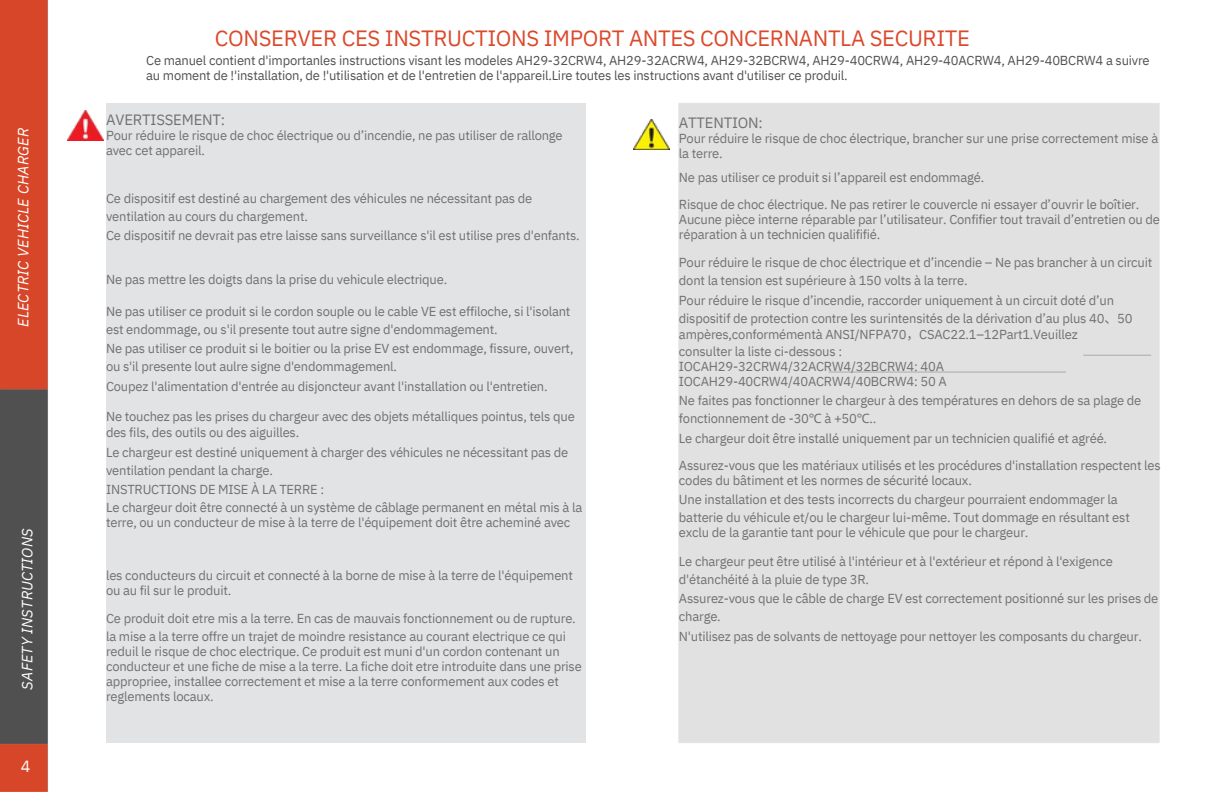
<style>
.page{position:relative;width:1224px;height:792px;background:#fff}
.page>*{position:absolute;margin:0;border:0;box-sizing:border-box;transform-origin:0 0}
.t1{font:22px "IBM Plex Sans";letter-spacing:-.015em;color:#db492c}
.t2{font:16px "IBM Plex Sans";color:#fff}
.t3{font:italic 14.8px "IBM Plex Sans";letter-spacing:.01em;color:#fff}
.t4{font:14.8px "IBM Plex Sans";letter-spacing:-.01em;color:#717073}
.t5{font:13px/15px "IBM Plex Sans";letter-spacing:-.015em;color:#717073}
.t6{font:13px/15px "IBM Plex Sans";letter-spacing:-.015em;color:#515052}
.s1{font-family:"Noto Sans CJ Ksc"}
.s2{font-family:"Noto Sans"}
</style>
<div class="page">
<img style="left:0;top:0;width:48px;height:792px">
<img style="left:634px;top:119px;width:35px;height:30px">
<div style="left:106px;top:104px;width:480px;height:639px;background:#e2e3e4"></div>
<img style="left:67px;top:111px;width:36px;height:30px">
<div style="left:669px;top:103px;width:491px;height:640px;background:#e1e1e1"></div>
<p class="t3" style="left:13px;top:327px;width:200px;rotate:-90deg">ELECTRIC VEHICLE CHARGER</p>
<p class="t3" style="left:17px;top:690px;width:163px;rotate:-90deg">SAFETY INSTRUCTIONS</p>
<h1 class="t2" style="left:21px;top:755px;width:11px">4</h1>
<p class="t1" style="left:215px;top:24px;width:757px">CONSERVER CES INSTRUCTIONS IMPORT ANTES CONCERNANTLA SECURITE</p>
<p class="t6" style="left:146px;top:53px;width:1005px">Ce manuel contient d'importanles instructions visant les modeles AH29-32CRW4, AH29-32ACRW4, AH29-32BCRW4, AH29-40CRW4, AH29-40ACRW4, AH29-40BCRW4 a suivre au moment de !'installation, de !'utilisation et de l'entretien de l'appareil.Lire toutes les instructions avant d'utiliser ce produil.</p>
<p class="t4" style="left:106px;top:110px;width:121px">AVERTISSEMENT:</p>
<p class="t5" style="left:106px;top:128px;width:458px">Pour réduire le risque de choc électrique ou d’incendie, ne pas utiliser de rallonge</p>
<p class="t5" style="left:106px;top:143px;width:100px">avec cet appareil.</p>
<p class="t5" style="left:106px;top:191px;width:428px">Ce dispositif est destiné au chargement des véhicules ne nécessitant pas de</p>
<p class="t5" style="left:106px;top:209px;width:203px">ventilation au cours du chargement.</p>
<p class="t5" style="left:106px;top:228px;width:475px">Ce dispositif ne devrait pas etre laisse sans surveillance s'il est utilise pres d'enfants.</p>
<p class="t5" style="left:106px;top:272px;width:343px">Ne pas mettre les doigts dans la prise du vehicule electrique.</p>
<p class="t5" style="left:106px;top:303px;width:466px">Ne pas utiliser ce produit si le cordon souple ou le cable VE est effiloche, si l'isolant</p>
<p class="t5" style="left:106px;top:319px;width:469px;line-height:19.6px">est endommage, ou s'il presente tout autre signe d'endommagement.<br>Ne pas utiliser ce produit si le boitier ou la prise EV est endommage, fissure, ouvert,</p>
<p class="t5" style="left:106px;top:359px;width:293px">ou s'il presente lout aulre signe d'endommagemenl.</p>
<p class="t5" style="left:106px;top:378px;width:443px">Coupez l'alimentation d'entrée au disjoncteur avant l'installation ou l'entretien.</p>
<p class="t5" style="left:106px;top:408px;width:470px">Ne touchez pas les prises du chargeur avec des objets métalliques pointus, tels que</p>
<p class="t5" style="left:106px;top:425px;width:195px">des fils, des outils ou des aiguilles.</p>
<p class="t5" style="left:106px;top:444px;width:464px">Le chargeur est destiné uniquement à charger des véhicules ne nécessitant pas de</p>
<p class="t5" style="left:106px;top:460px;width:220px;line-height:19.6px">ventilation pendant la charge.<br>INSTRUCTIONS DE MISE À LA TERRE :</p>
<p class="t5" style="left:106px;top:500px;width:478px">Le chargeur doit être connecté à un système de câblage permanent en métal mis à la terre, ou un conducteur de mise à la terre de l'équipement doit être acheminé avec</p>
<p class="t5" style="left:106px;top:567px;width:468px">les conducteurs du circuit et connecté à la borne de mise à la terre de l'équipement ou au fil sur le produit.</p>
<p class="t5" style="left:106px;top:609px;width:471px;line-height:18px">Ce produit doit etre mis a la terre. En cas de mauvais fonctionnement ou de rupture. la mise a la terre offre un trajet de moindre resistance au courant electrique ce qui</p>
<p class="t5" style="left:106px;top:644px;width:477px">reduil le risque de choc electrique. Ce produit est muni d'un cordon contenant un conducteur et une fiche de mise a la terre. La fiche doit etre introduite dans une prise appropriee, installee correctement et mise a la terre conformement aux codes et reglements locaux.</p>
<h3 class="t4" style="left:679px;top:113px;width:86px">ATTENTION:</h3>
<p class="t5" style="left:679px;top:131px;width:481px">Pour réduire le risque de choc électrique, brancher sur une prise correctement mise à</p>
<p class="t5" style="left:679px;top:141px;width:307px;line-height:24px">la terre.<br>Ne pas utiliser ce produit si l’appareil est endommagé.</p>
<p class="t5" style="left:679px;top:197px;width:462px">Risque de choc électrique. Ne pas retirer le couvercle ni essayer d’ouvrir le boîtier.</p>
<p class="t5" style="left:679px;top:212px;width:483px">Aucune pièce interne réparable par l’utilisateur. Confifier tout travail d’entretien ou de</p>
<p class="t5" style="left:679px;top:227px;width:203px">réparation à un technicien qualififié.</p>
<p class="t5" style="left:679px;top:255px;width:475px">Pour réduire le risque de choc électrique et d’incendie – Ne pas brancher à un circuit</p>
<p class="t5" style="left:679px;top:273px;width:290px">dont la tension est supérieure à 150 volts à la terre.</p>
<p class="t5" style="left:679px;top:293px;width:437px">Pour réduire le risque d’incendie, raccorder uniquement à un circuit doté d’un</p>
<p class="t5" style="left:679px;top:311px;width:455px">dispositif de protection contre les surintensités de la dérivation d’au plus 40<span class="s1">、</span>50</p>
<p class="t5" style="left:679px;top:327px;width:400px">ampères,conformémentà ANSI/NFPA70<span class="s1">，</span>CSAC22.1–12Part1.Veuillez</p>
<p class="t5" style="left:679px;top:344px;width:165px">consulter la liste ci-dessous :</p>
<p class="t5" style="left:679px;top:359px;width:267px">IOCAH29-32CRW4/32ACRW4/32BCRW4: 40A</p>
<p class="t5" style="left:679px;top:374px;width:269px">IOCAH29-40CRW4/40ACRW4/40BCRW4: 50 A</p>
<p class="t5" style="left:679px;top:393px;width:464px">Ne faites pas fonctionner le chargeur à des températures en dehors de sa plage de</p>
<p class="t5" style="left:679px;top:411px;width:199px">fonctionnement de -30<span class="s2">℃</span> à +50<span class="s2">℃</span>..</p>
<p class="t5" style="left:679px;top:431px;width:430px">Le chargeur doit être installé uniquement par un technicien qualifié et agréé.</p>
<p class="t5" style="left:679px;top:458px;width:483px">Assurez-vous que les matériaux utilisés et les procédures d'installation respectent les</p>
<p class="t5" style="left:679px;top:473px;width:294px">codes du bâtiment et les normes de sécurité locaux.</p>
<p class="t5" style="left:679px;top:492px;width:440px">Une installation et des tests incorrects du chargeur pourraient endommager la</p>
<p class="t5" style="left:679px;top:510px;width:452px">batterie du véhicule et/ou le chargeur lui-même. Tout dommage en résultant est</p>
<p class="t5" style="left:679px;top:525px;width:351px">exclu de la garantie tant pour le véhicule que pour le chargeur.</p>
<p class="t5" style="left:679px;top:554px;width:435px">Le chargeur peut être utilisé à l'intérieur et à l'extérieur et répond à l'exigence</p>
<p class="t5" style="left:679px;top:572px;width:192px">d'étanchéité à la pluie de type 3R.</p>
<p class="t5" style="left:679px;top:591px;width:481px">Assurez-vous que le câble de charge EV est correctement positionné sur les prises de</p>
<p class="t5" style="left:679px;top:607px;width:464px;line-height:19.6px">charge.<br>N'utilisez pas de solvants de nettoyage pour nettoyer les composants du chargeur.</p>
</div>
